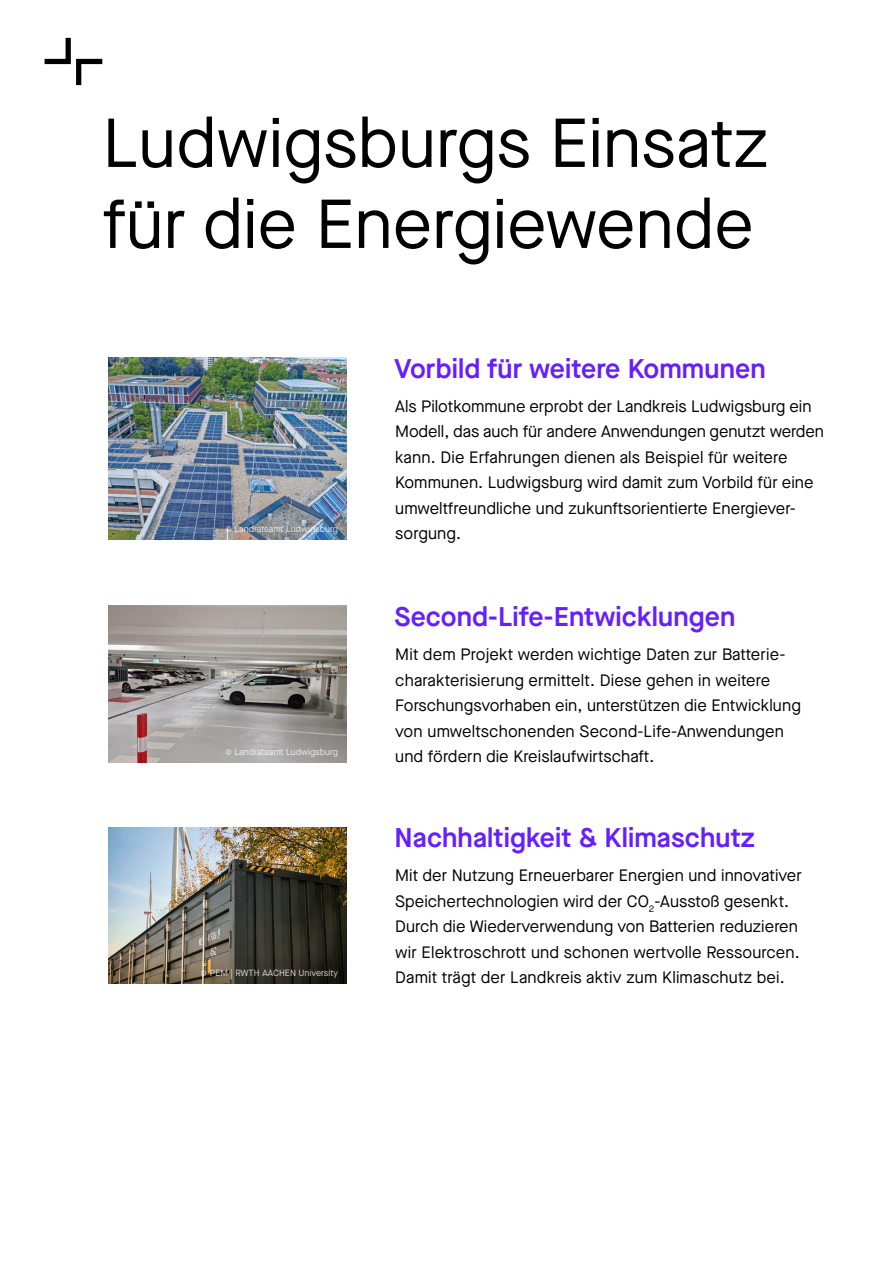
<style>
.page{position:relative;width:893px;height:1263px;background:#fff}
.page>*{position:absolute;margin:0;border:0;box-sizing:border-box;transform-origin:0 0}
.Ü1{font:69px/81px "Maison Neue";color:#000}
.Ü2_berry{font:600 27px "Maison Neue";letter-spacing:.005em;color:#651fff}
.Fließtext_Abst{font:16.5px/25.5px "Maison Neue";letter-spacing:.005em;color:#000}
.t1{font:9px "Maison Neue";letter-spacing:.005em;color:#fff}
</style>
<div class="page">
<img style="left:108px;top:606px;width:239px;height:156px">
<img style="left:108px;top:827px;width:239px;height:156px">
<img style="left:108px;top:358px;width:239px;height:181px">
<svg style="left:45px;top:38px;width:57px;height:47px"></svg>
<p class="Ü1" style="left:102px;top:102px;width:667px">Ludwigsburgs Einsatz für die Energiewende</p>
<p class="t1" style="left:225px;top:522px;width:114px">© Landratsamt Ludwigsburg</p>
<p class="t1" style="left:225px;top:745px;width:114px">© Landratsamt Ludwigsburg</p>
<p class="t1" style="left:201px;top:966px;width:139px">© PEM | RWTH AACHEN University</p>
<p class="Ü2_berry" style="left:395px;top:349px;width:373px">Vorbild für weitere Kommunen</p>
<p class="Fließtext_Abst" style="left:395px;top:393px;width:430px">Als Pilotkommune erprobt der Landkreis Ludwigsburg ein Modell, das auch für andere Anwendungen genutzt werden kann. Die Erfahrungen dienen als Beispiel für weitere Kommunen. Ludwigsburg wird damit zum Vorbild für eine umweltfreundliche und zukunftsorientierte Energiever&shy;sorgung.</p>
<p class="Ü2_berry" style="left:395px;top:598px;width:342px">Second-Life-Entwicklungen</p>
<p class="Fließtext_Abst" style="left:395px;top:641px;width:407px">Mit dem Projekt werden wichtige Daten zur Batterie&shy;charakterisierung ermittelt. Diese gehen in weitere Forschungsvorhaben ein, unterstützen die Entwicklung von umweltschonenden Second-Life-Anwendungen und fördern die Kreislaufwirtschaft.</p>
<p class="Ü2_berry" style="left:395px;top:819px;width:362px">Nachhaltigkeit &amp; Klimaschutz</p>
<p class="Fließtext_Abst" style="left:395px;top:862px;width:408px">Mit der Nutzung Erneuerbarer Energien und innovativer Speichertechnologien wird der CO<sub>2</sub>-Ausstoß gesenkt.<br>Durch die Wiederverwendung von Batterien reduzieren wir Elektroschrott und schonen wertvolle Ressourcen.<br>Damit trägt der Landkreis aktiv zum Klimaschutz bei.</p>
</div>
